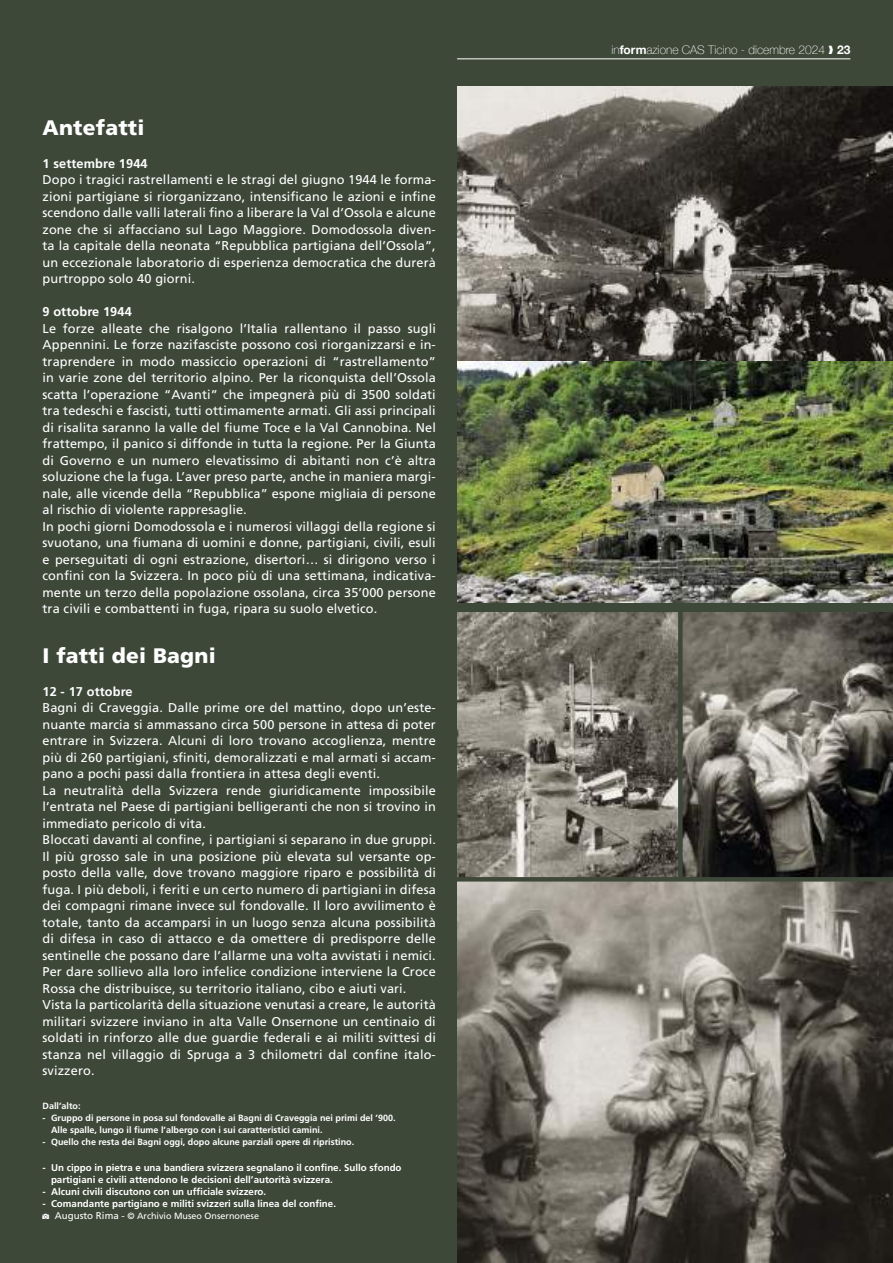
<style>
.page{position:relative;width:893px;height:1263px;background:#3e4839}
.page>*{position:absolute;margin:0;border:0;box-sizing:border-box;transform-origin:0 0}
.t1{font:900 21px "Frutiger LT Std";letter-spacing:.01em;color:#fff}
.t2{font:12.75px/16.5px "Frutiger LT Std";letter-spacing:.01em;color:#fff}
.t3{font:700 12.75px "Frutiger LT Std";letter-spacing:.01em;color:#fff}
.t4{font:100 12px "Helvetica Neue";color:#fff}
.t5{font:700 9.75px/12px "Frutiger LT Std";color:#fff}
.t6{font:700 9px/12px "Frutiger LT Std";color:#fff}
.t7{font:9px "Frutiger LT Std";color:#fff}
.s1{font-family:"Software Kit 7"}
.s2{font-size:9.75px}
.s3{font-weight:700}
</style>
<div class="page">
<img style="left:457px;top:612px;width:436px;height:651px">
<img style="left:457px;top:86px;width:436px;height:276px">
<img style="left:457px;top:362px;width:436px;height:241px">
<hr style="left:457px;top:58px;width:393px;height:1px;background:#fff">
<div style="left:678px;top:608px;width:5px;height:272px;background:#3e4839"></div>
<hr style="left:451px;top:877px;width:442px;height:4px;background:#3e4839">
<h1 class="t1" style="left:43px;top:115px;width:103px">Antefatti</h1>
<p class="t3" style="left:43px;top:156px;width:107px">1 settembre 1944</p>
<p class="t2" style="left:43px;top:171px;width:395px;text-align:justify">Dopo i tragici rastrellamenti e le stragi del giugno 1944 le forma&shy;zioni partigiane si riorganizzano, intensificano le azioni e infine scendono dalle valli laterali fino a liberare la Val d’Ossola e alcune zone che si affacciano sul Lago Maggiore. Domodossola diven&shy;ta la capitale della neonata “Repubblica partigiana dell’Ossola”, un eccezionale laboratorio di esperienza democratica che durerà purtroppo solo 40 giorni.</p>
<p class="t3" style="left:43px;top:304px;width:91px">9 ottobre 1944</p>
<p class="t2" style="left:43px;top:320px;width:395px">Le forze alleate che risalgono l’Italia rallentano il passo sugli Appennini. Le forze nazifasciste possono così riorganizzarsi e in&shy;traprendere in modo massiccio operazioni di “rastrellamento” in varie zone del territorio alpino. Per la riconquista dell’Ossola scatta l’operazione “Avanti” che impegnerà più di 3500 soldati tra tedeschi e fascisti, tutti ottimamente armati. Gli assi principali di risalita saranno la valle del fiume Toce e la Val Cannobina. Nel frattempo, il panico si diffonde in tutta la regione. Per la Giunta di Governo e un numero elevatissimo di abitanti non c’è altra soluzione che la fuga. L’aver preso parte, anche in maniera margi&shy;nale, alle vicende della “Repubblica” espone migliaia di persone al rischio di violente rappresaglie.<br>In pochi giorni Domodossola e i numerosi villaggi della regione si svuotano, una fiumana di uomini e donne, partigiani, civili, esuli e perseguitati di ogni estrazione, disertori… si dirigono verso i confini con la Svizzera. In poco più di una settimana, indicativa&shy;mente un terzo della popolazione ossolana, circa 35’000 persone tra civili e combattenti in fuga, ripara su suolo elvetico.</p>
<h1 class="t1" style="left:43px;top:643px;width:175px">I fatti dei Bagni</h1>
<p class="t3" style="left:43px;top:684px;width:92px">12 - 17 ottobre</p>
<p class="t2" style="left:43px;top:699px;width:395px">Bagni di Craveggia. Dalle prime ore del mattino, dopo un’este&shy;nuante marcia si ammassano circa 500 persone in attesa di poter entrare in Svizzera. Alcuni di loro trovano accoglienza, mentre più di 260 partigiani, sfiniti, demoralizzati e mal armati si accam&shy;pano a pochi passi dalla frontiera in attesa degli eventi.<br>La neutralità della Svizzera rende giuridicamente impossibile l’entrata nel Paese di partigiani belligeranti che non si trovino in immediato pericolo di vita.<br>Bloccati davanti al confine, i partigiani si separano in due gruppi.<br>Il più grosso sale in una posizione più elevata sul versante op&shy;posto della valle, dove trovano maggiore riparo e possibilità di fuga. I più deboli, i feriti e un certo numero di partigiani in difesa dei compagni rimane invece sul fondovalle. Il loro avvilimento è totale, tanto da accamparsi in un luogo senza alcuna possibilità di difesa in caso di attacco e da omettere di predisporre delle sentinelle che possano dare l’allarme una volta avvistati i nemici.<br>Per dare sollievo alla loro infelice condizione interviene la Croce Rossa che distribuisce, su territorio italiano, cibo e aiuti vari.<br>Vista la particolarità della situazione venutasi a creare, le autorità militari svizzere inviano in alta Valle Onsernone un centinaio di soldati in rinforzo alle due guardie federali e ai militi svittesi di stanza nel villaggio di Spruga a 3 chilometri dal confine italo&shy;svizzero.</p>
<p class="t6" style="left:43px;top:1100px;width:40px">Dall’alto:</p>
<p class="t6" style="left:51px;top:1112px;width:346px;text-indent:-9px">- Gruppo di persone in posa sul fondovalle ai Bagni di Craveggia nei primi del ’900.<br>Alle spalle, lungo il fiume l’albergo con i sui caratteristici camini.</p>
<p class="t6" style="left:43px;top:1136px;width:313px">- Quello che resta dei Bagni oggi, dopo alcune parziali opere di ripristino.</p>
<p class="t5" style="left:51px;top:1161px;width:352px;text-indent:-9px">- Un cippo in pietra e una bandiera svizzera segnalano il confine. Sullo sfondo partigiani e civili attendono le decisioni dell’autorità svizzera.</p>
<p class="t5" style="left:43px;top:1185px;width:225px">- Alcuni civili discutono con un ufficiale svizzero.</p>
<p class="t5" style="left:43px;top:1197px;width:295px">- Comandante partigiano e militi svizzeri sulla linea del confine.</p>
<p class="t7" style="left:43px;top:1210px;width:218px"><span class="s1">I</span> <span class="s2">Augusto Rima -</span> © Archivio Museo Onsernonese</p>
<p class="t4" style="left:611px;top:41px;width:241px">in<span class="s3">form</span>azione CAS Ticino - dicembre 2024 ❱ <span class="s3">23</span></p>
</div>
